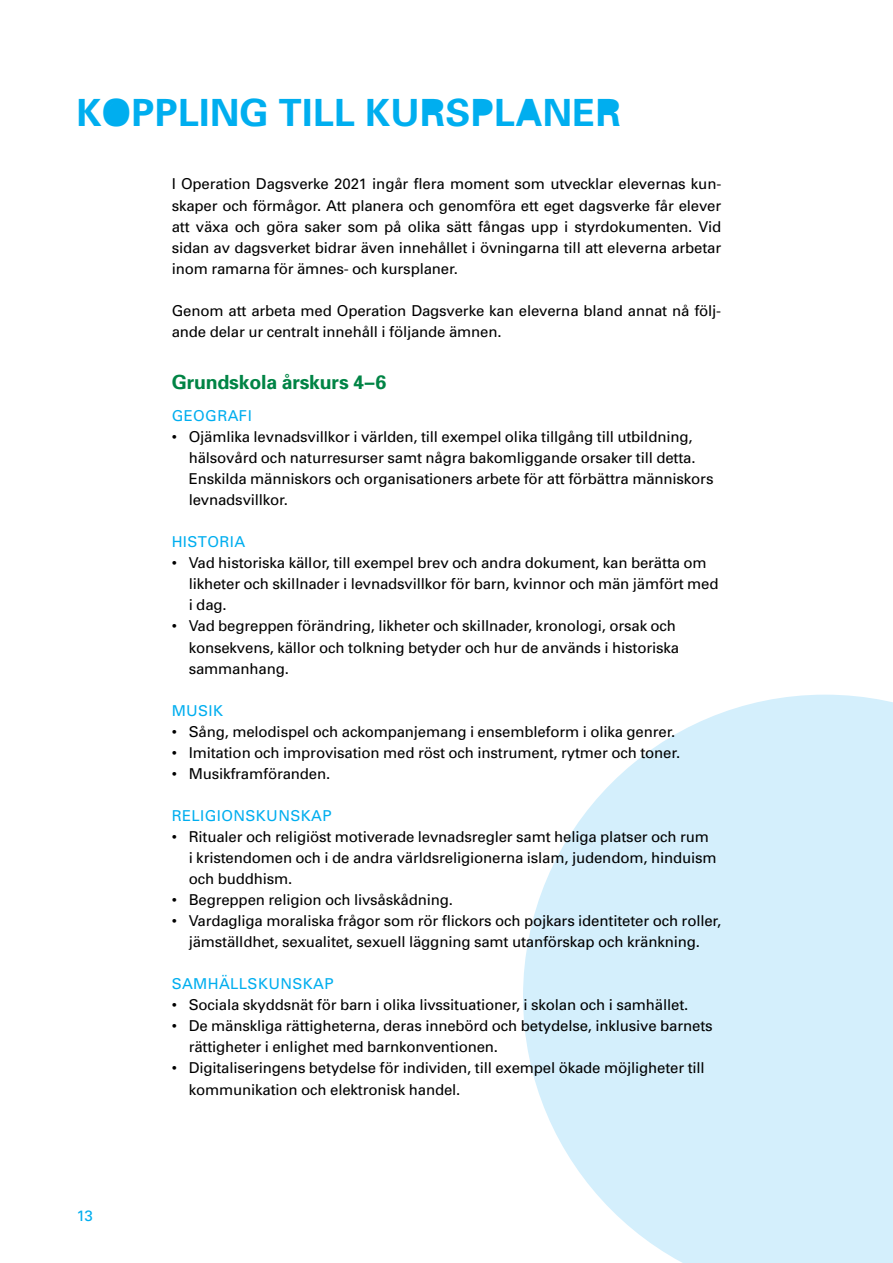
<style>
.page{position:relative;width:893px;height:1263px;background:#fff}
.page>*{position:absolute;margin:0;border:0;box-sizing:border-box;transform-origin:0 0}
.t1{font:700 37.5px "Univers";letter-spacing:.01em;color:#00aeef}
.t2{font:700 19.5px "Univers";letter-spacing:-.01em;color:#008445}
.t3{font:15px/21px "Univers";letter-spacing:-.01em;color:#000}
.t4{font:15px "Univers";letter-spacing:.025em;color:#00aeef}
.s1{font-family:"Univers LT Std"}
</style>
<div class="page">
<svg style="left:523px;top:695px;width:370px;height:568px;fill:#d4effc"></svg>
<div style="left:108px;top:102px;width:18px;height:23px;background:#00aeef;border-radius:50%"></div>
<svg style="left:523px;top:104px;width:12px;height:13px"></svg>
<div style="left:426px;top:102px;width:12px;height:10px;background:#00aeef"></div>
<div style="left:602px;top:102px;width:11px;height:10px;background:#00aeef"></div>
<div style="left:477px;top:103px;width:11px;height:10px;background:#00aeef"></div>
<h1 class="t1" style="left:77px;top:89px;width:546px">KOPPLING TILL KURSPLANER</h1>
<p class="t4" style="left:77px;top:1206px;width:18px">13</p>
<p class="t3" style="left:172px;top:173px;width:551px;text-align:justify">I Operation Dagsverke <span class="s1">2021</span> ingår flera moment som utvecklar elevernas kun&shy;skaper och förmågor. Att planera och genomföra ett eget dagsverke får elever att växa och göra saker som på olika sätt fångas upp i styrdokumenten. Vid sidan av dagsverket bidrar även innehållet i övningarna till att eleverna arbetar inom ramarna för ämnes- och kursplaner.</p>
<p class="t3" style="left:172px;top:300px;width:550px">Genom att arbeta med Operation Dagsverke kan eleverna bland annat nå följ&shy;ande delar ur centralt innehåll i följande ämnen.</p>
<h2 class="t2" style="left:172px;top:370px;width:216px">Grundskola årskurs 4–6</h2>
<p class="t4" style="left:172px;top:406px;width:82px">GEOGRAFI</p>
<p class="t3" style="left:189px;top:426px;width:526px;text-indent:-17px">• Ojämlika levnadsvillkor i världen, till exempel olika tillgång till utbildning, hälsovård och naturresurser samt några bakomliggande orsaker till detta.<br>Enskilda människors och organisationers arbete för att förbättra människors levnadsvillkor.</p>
<p class="t4" style="left:172px;top:533px;width:75px">HISTORIA</p>
<p class="t3" style="left:189px;top:552px;width:531px;text-indent:-17px">• Vad historiska källor, till exempel brev och andra dokument, kan berätta om likheter och skillnader i levnadsvillkor för barn, kvinnor och män jämfört med i dag.</p>
<p class="t3" style="left:189px;top:615px;width:492px;text-indent:-17px">• Vad begreppen förändring, likheter och skillnader, kronologi, orsak och konsekvens, källor och tolkning betyder och hur de används i historiska sammanhang.</p>
<p class="t4" style="left:172px;top:701px;width:53px">MUSIK</p>
<p class="t3" style="left:172px;top:721px;width:505px">• Sång, melodispel och ackompanjemang i ensembleform i olika genrer.</p>
<p class="t3" style="left:172px;top:742px;width:510px">• Imitation och improvisation med röst och instrument, rytmer och toner.</p>
<p class="t3" style="left:172px;top:763px;width:160px">• Musikframföranden.</p>
<p class="t4" style="left:172px;top:806px;width:161px">RELIGIONSKUNSKAP</p>
<p class="t3" style="left:189px;top:826px;width:529px;text-indent:-17px">• Ritualer och religiöst motiverade levnadsregler samt heliga platser och rum i kristendomen och i de andra världsreligionerna islam, judendom, hinduism och buddhism.</p>
<p class="t3" style="left:172px;top:889px;width:283px">• Begreppen religion och livsåskådning.</p>
<p class="t3" style="left:172px;top:910px;width:551px;text-align:center">• Vardagliga moraliska frågor som rör flickors och pojkars identiteter och roller, jämställdhet, sexualitet, sexuell läggning samt utanförskap och kränkning.</p>
<p class="t4" style="left:172px;top:975px;width:163px">SAMHÄLLSKUNSKAP</p>
<p class="t3" style="left:172px;top:994px;width:518px">• Sociala skyddsnät för barn i olika livssituationer, i skolan och i samhället.</p>
<p class="t3" style="left:189px;top:1015px;width:525px;text-indent:-17px">• De mänskliga rättigheterna, deras innebörd och betydelse, inklusive barnets rättigheter i enlighet med barnkonventionen.</p>
<p class="t3" style="left:189px;top:1057px;width:518px;text-indent:-17px">• Digitaliseringens betydelse för individen, till exempel ökade möjligheter till kommunikation och elektronisk handel.</p>
</div>
